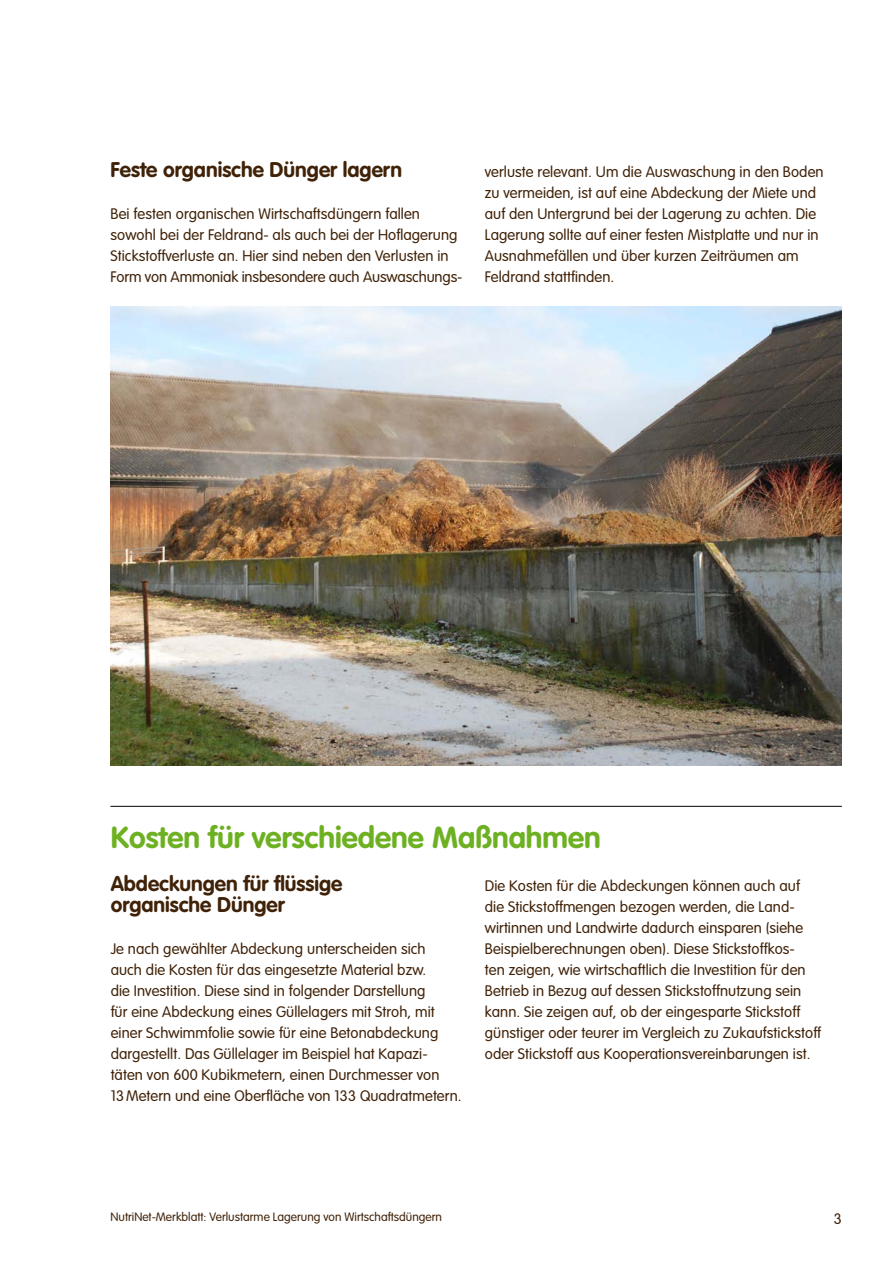
<style>
.page{position:relative;width:893px;height:1263px;background:#fff}
.page>*{position:absolute;margin:0;border:0;box-sizing:border-box;transform-origin:0 0}
.t1{font:700 30px "VAG Rounded Std";color:#6db122}
.t2{font:700 21px/21px "VAG Rounded Std";color:#402208}
.t3{font:300 15px/21px "VAG Rounded Std";letter-spacing:.005em;color:#402208}
.t4{font:300 12px "VAG Rounded Std";color:#402208}
</style>
<div class="page">
<img style="left:110px;top:307px;width:732px;height:458px">
<hr style="left:110px;top:806px;width:732px;height:1px;background:#000">
<h2 class="t2" style="left:111px;top:160px;width:293px">Feste organische Dünger lagern</h2>
<p class="t3" style="left:111px;top:204px;width:353px">Bei festen organischen Wirtschaftsdüngern fallen sowohl bei der Feldrand- als auch bei der Hoflagerung Stickstoffverluste an. Hier sind neben den Verlusten in Form von Ammoniak insbesondere auch Auswaschungs-</p>
<p class="t3" style="left:485px;top:162px;width:340px">verluste relevant. Um die Auswaschung in den Boden zu vermeiden, ist auf eine Abdeckung der Miete und auf den Untergrund bei der Lagerung zu achten. Die Lagerung sollte auf einer festen Mistplatte und nur in Ausnahmefällen und über kurzen Zeiträumen am Feldrand stattfinden.</p>
<h1 class="t1" style="left:111px;top:820px;width:492px">Kosten für verschiedene Maßnahmen</h1>
<h2 class="t2" style="left:111px;top:874px;width:233px">Abdeckungen für flüssige organische Dünger</h2>
<p class="t3" style="left:111px;top:939px;width:352px">Je nach gewählter Abdeckung unterscheiden sich<br>auch die Kosten für das eingesetzte Material bzw.<br>die Investition. Diese sind in folgender Darstellung<br>für eine Abdeckung eines Güllelagers mit Stroh, mit einer Schwimmfolie sowie für eine Betonabdeckung dargestellt. Das Güllelager im Beispiel hat Kapazi&shy;täten von 600 Kubikmetern, einen Durchmesser von 13Metern und eine Oberfläche von 133 Quadratmetern.</p>
<p class="t3" style="left:485px;top:876px;width:338px">Die Kosten für die Abdeckungen können auch auf die Stickstoffmengen bezogen werden, die Land&shy;wirtinnen und Landwirte dadurch einsparen (siehe Beispielberechnungen oben). Diese Stickstoffkos-<br>ten zeigen, wie wirtschaftlich die Investition für den Betrieb in Bezug auf dessen Stickstoffnutzung sein kann. Sie zeigen auf, ob der eingesparte Stickstoff günstiger oder teurer im Vergleich zu Zukaufstickstoff oder Stickstoff aus Kooperationsvereinbarungen ist.</p>
<p class="t4" style="left:111px;top:1210px;width:333px">NutriNet-Merkblatt: Verlustarme Lagerung von Wirtschaftsdüngern</p>
<p class="t3" style="left:834px;top:1208px;width:10px">3</p>
</div>
